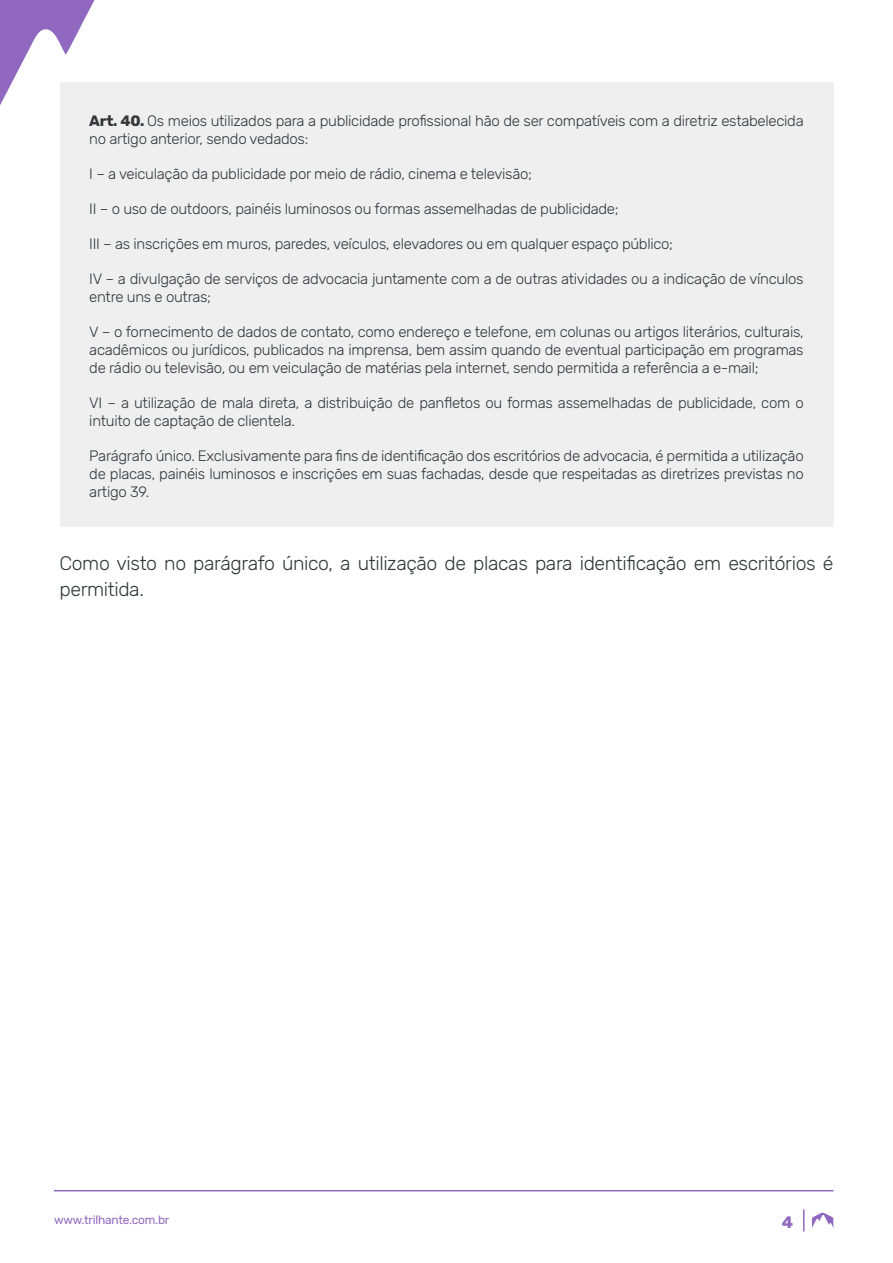
<style>
.page{position:relative;width:893px;height:1263px;background:#fff}
.page>*{position:absolute;margin:0;border:0;box-sizing:border-box;transform-origin:0 0}
.Parágrafo_Texto{font:300 19.5px/25.5px "Rubik";letter-spacing:-.02em;color:#33373a}
.t1{font:700 16.5px "Rubik";color:#9068c0}
.Citação_de_Lei_Artig{font:300 15px/18px "Rubik";letter-spacing:-.02em;color:#33373a}
.t2{font:12px "Rubik";letter-spacing:-.02em;color:#9068c0}
.s1{font-weight:700}
</style>
<div class="page">
<svg style="left:0;top:0;width:95px;height:105px"></svg>
<svg style="left:803px;top:1209px;width:1px;height:22px"></svg>
<svg style="left:812px;top:1212px;width:22px;height:16px"></svg>
<hr style="left:54px;top:1190px;width:779px;height:1px;background:#9068c0">
<div style="left:60px;top:82px;width:773px;height:444px;background:#eeefee"></div>
<p class="Citação_de_Lei_Artig" style="left:89px;top:112px;width:716px"><span class="s1">Art. 40.</span> Os meios utilizados para a publicidade profissional hão de ser compatíveis com a diretriz estabelecida no artigo anterior, sendo vedados:</p>
<p class="Citação_de_Lei_Artig" style="left:89px;top:165px;width:444px">I – a veiculação da publicidade por meio de rádio, cinema e televisão;</p>
<p class="Citação_de_Lei_Artig" style="left:89px;top:200px;width:531px">II – o uso de outdoors, painéis luminosos ou formas assemelhadas de publicidade;</p>
<p class="Citação_de_Lei_Artig" style="left:89px;top:235px;width:585px">III – as inscrições em muros, paredes, veículos, elevadores ou em qualquer espaço público;</p>
<p class="Citação_de_Lei_Artig" style="left:89px;top:270px;width:716px">IV – a divulgação de serviços de advocacia juntamente com a de outras atividades ou a indicação de vínculos entre uns e outras;</p>
<p class="Citação_de_Lei_Artig" style="left:89px;top:323px;width:716px;text-align:justify">V – o fornecimento de dados de contato, como endereço e telefone, em colunas ou artigos literários, culturais, acadêmicos ou jurídicos, publicados na imprensa, bem assim quando de eventual participação em programas de rádio ou televisão, ou em veiculação de matérias pela internet, sendo permitida a referência a e-mail;</p>
<p class="Citação_de_Lei_Artig" style="left:89px;top:394px;width:716px">VI – a utilização de mala direta, a distribuição de panfletos ou formas assemelhadas de publicidade, com o intuito de captação de clientela.</p>
<p class="Citação_de_Lei_Artig" style="left:89px;top:447px;width:716px;text-align:justify">Parágrafo único. Exclusivamente para fins de identificação dos escritórios de advocacia, é permitida a utilização de placas, painéis luminosos e inscrições em suas fachadas, desde que respeitadas as diretrizes previstas no artigo 39.</p>
<p class="Parágrafo_Texto" style="left:60px;top:551px;width:775px">Como visto no parágrafo único, a utilização de placas para identificação em escritórios é permitida.</p>
<p class="t2" style="left:54px;top:1213px;width:117px">www.trilhante.com.br</p>
<p class="t1" style="left:782px;top:1212px;width:13px">4</p>
</div>
